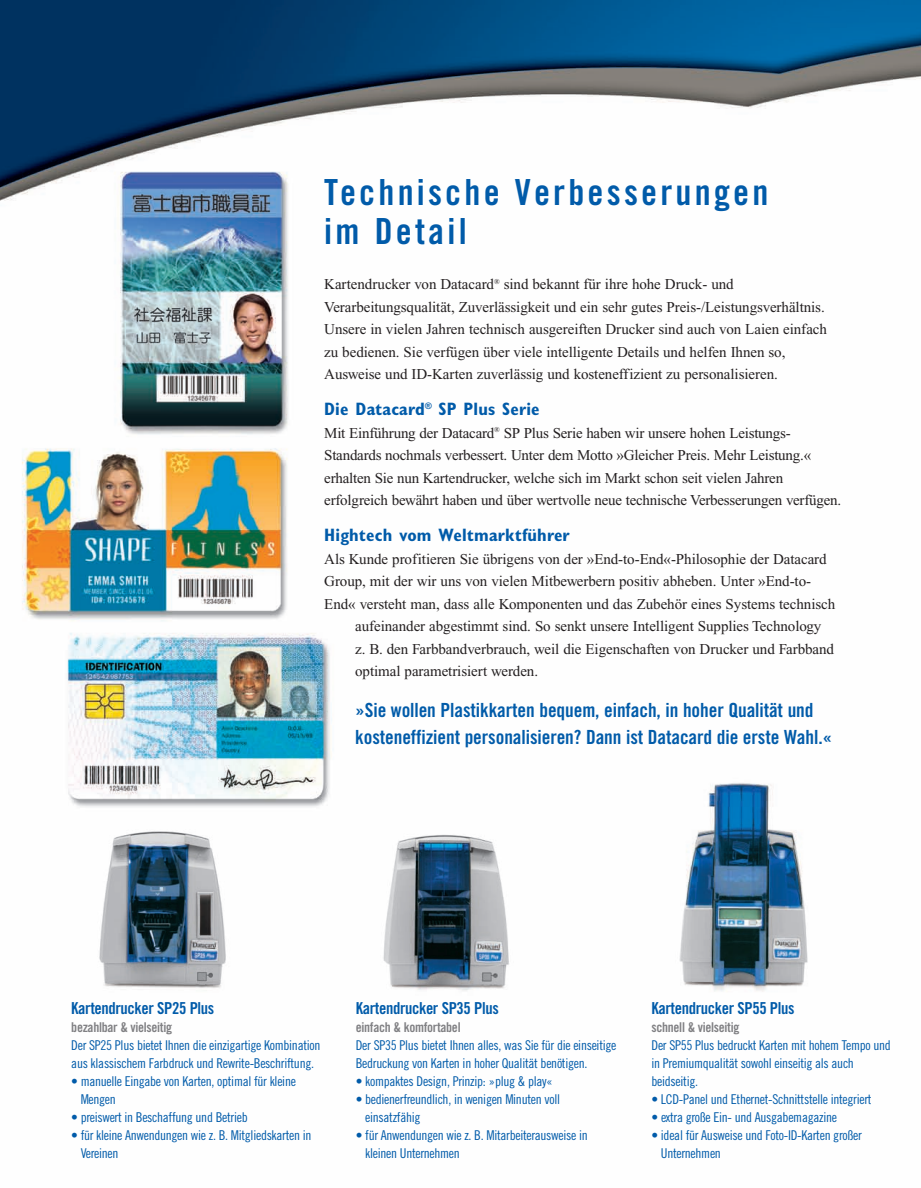
<style>
.page{position:relative;width:921px;height:1188px;background:#fff}
.page>*{position:absolute;margin:0;border:0;box-sizing:border-box;transform-origin:0 0}
.t1{font:36px/39px "Trade Gothic Bold Cond Twenty";letter-spacing:.09em;color:#015ba9}
.t2{font:19.5px/27px "Trade Gothic Bold Cond Twenty";letter-spacing:-.005em;color:#015ba9}
.t3{font:700 condensed 18px "Gill Sans";letter-spacing:.01em;color:#015ba9}
.t4{font:16.5px "Trade Gothic Bold Cond Twenty";letter-spacing:-.02em;color:#015ba9}
.t5{font:15px/22.5px "Times New Roman";letter-spacing:-.005em;color:#231f20}
.t6{font:13.5px/18px "Trade Gothic Cond Eighteen";letter-spacing:-.02em;color:#015ba9}
.t7{font:13.5px "Trade Gothic Bold Cond Twenty";letter-spacing:-.02em;color:#808083}
</style>
<div class="page">
<img style="left:0;top:0;width:920px;height:807px">
<img style="left:99px;top:831px;width:127px;height:157px">
<img style="left:363px;top:793px;width:192px;height:198px">
<img style="left:628px;top:773px;width:187px;height:219px">
<h1 class="t1" style="left:324px;top:176px;width:445px">Technische Verbesserungen im Detail</h1>
<p class="t5" style="left:324px;top:274px;width:504px">Kartendrucker von Datacard<sup>®</sup> sind bekannt für ihre hohe Druck- und Verarbeitungsqualität, Zuverlässigkeit und ein sehr gutes Preis-/Leistungsverhältnis.<br>Unsere in vielen Jahren technisch ausgereiften Drucker sind auch von Laien einfach zu bedienen. Sie verfügen über viele intelligente Details und helfen Ihnen so, Ausweise und ID-Karten zuverlässig und kosteneffizient zu personalisieren.</p>
<p class="t3" style="left:324px;top:402px;width:217px">Die Datacard<sup>®</sup> SP Plus Serie</p>
<p class="t5" style="left:324px;top:423px;width:518px">Mit Einführung der Datacard<sup>®</sup> SP Plus Serie haben wir unsere hohen Leistungs-Standards nochmals verbessert. Unter dem Motto »Gleicher Preis. Mehr Leistung.« erhalten Sie nun Kartendrucker, welche sich im Markt schon seit vielen Jahren erfolgreich bewährt haben und über wertvolle neue technische Verbesserungen verfügen.</p>
<p class="t3" style="left:324px;top:528px;width:247px">Hightech vom Weltmarktführer</p>
<p class="t5" style="left:324px;top:549px;width:504px">Als Kunde profitieren Sie übrigens von der »End-to-End«-Philosophie der Datacard</p>
<p class="t5" style="left:324px;top:571px;width:488px">Group, mit der wir uns von vielen Mitbewerbern positiv abheben. Unter »End-to-</p>
<p class="t5" style="left:324px;top:594px;width:512px">End« versteht man, dass alle Komponenten und das Zubehör eines Systems technisch</p>
<p class="t5" style="left:355px;top:616px;width:467px">aufeinander abgestimmt sind. So senkt unsere Intelligent Supplies Technology</p>
<p class="t5" style="left:355px;top:639px;width:480px">z. B. den Farbbandverbrauch, weil die Eigenschaften von Drucker und Farbband</p>
<p class="t5" style="left:355px;top:661px;width:184px">optimal parametrisiert werden.</p>
<h2 class="t2" style="left:355px;top:698px;width:478px">»Sie wollen Plastikkarten bequem, einfach, in hoher Qualität und kosteneffizient personalisieren? Dann ist Datacard die erste Wahl.«</h2>
<p class="t4" style="left:71px;top:1002px;width:144px">Kartendrucker SP25 Plus</p>
<p class="t7" style="left:71px;top:1022px;width:102px">bezahlbar &amp; vielseitig</p>
<p class="t6" style="left:71px;top:1037px;width:250px">Der SP25 Plus bietet Ihnen die einzigartige Kombination aus klassischem Farbdruck und Rewrite-Beschriftung.</p>
<p class="t6" style="left:81px;top:1073px;width:217px;text-indent:-9px">• manuelle Eingabe von Karten, optimal für kleine<br>Mengen</p>
<p class="t6" style="left:71px;top:1109px;width:178px">• preiswert in Beschaffung und Betrieb</p>
<p class="t6" style="left:81px;top:1127px;width:232px;text-indent:-9px">• für kleine Anwendungen wie z. B. Mitgliedskarten in<br>Vereinen</p>
<p class="t4" style="left:356px;top:1002px;width:144px">Kartendrucker SP35 Plus</p>
<p class="t7" style="left:356px;top:1022px;width:106px">einfach &amp; komfortabel</p>
<p class="t6" style="left:356px;top:1037px;width:262px">Der SP35 Plus bietet Ihnen alles, was Sie für die einseitige<br>Bedruckung von Karten in hoher Qualität benötigen.</p>
<p class="t6" style="left:356px;top:1073px;width:199px">• kompaktes Design, Prinzip: »plug &amp; play«</p>
<p class="t6" style="left:365px;top:1091px;width:196px;text-indent:-9px">• bedienerfreundlich, in wenigen Minuten voll einsatzfähig</p>
<p class="t6" style="left:365px;top:1127px;width:224px;text-indent:-9px">• für Anwendungen wie z. B. Mitarbeiterausweise in kleinen Unternehmen</p>
<p class="t4" style="left:651px;top:1002px;width:144px">Kartendrucker SP55 Plus</p>
<p class="t7" style="left:651px;top:1022px;width:89px">schnell &amp; vielseitig</p>
<p class="t6" style="left:651px;top:1037px;width:241px">Der SP55 Plus bedruckt Karten mit hohem Tempo und in Premiumqualität sowohl einseitig als auch beidseitig.</p>
<p class="t6" style="left:651px;top:1091px;width:221px">• LCD-Panel und Ethernet-Schnittstelle integriert</p>
<p class="t6" style="left:651px;top:1109px;width:187px">• extra große Ein- und Ausgabemagazine</p>
<p class="t6" style="left:660px;top:1127px;width:202px;text-indent:-9px">• ideal für Ausweise und Foto-ID-Karten großer<br>Unternehmen</p>
</div>
